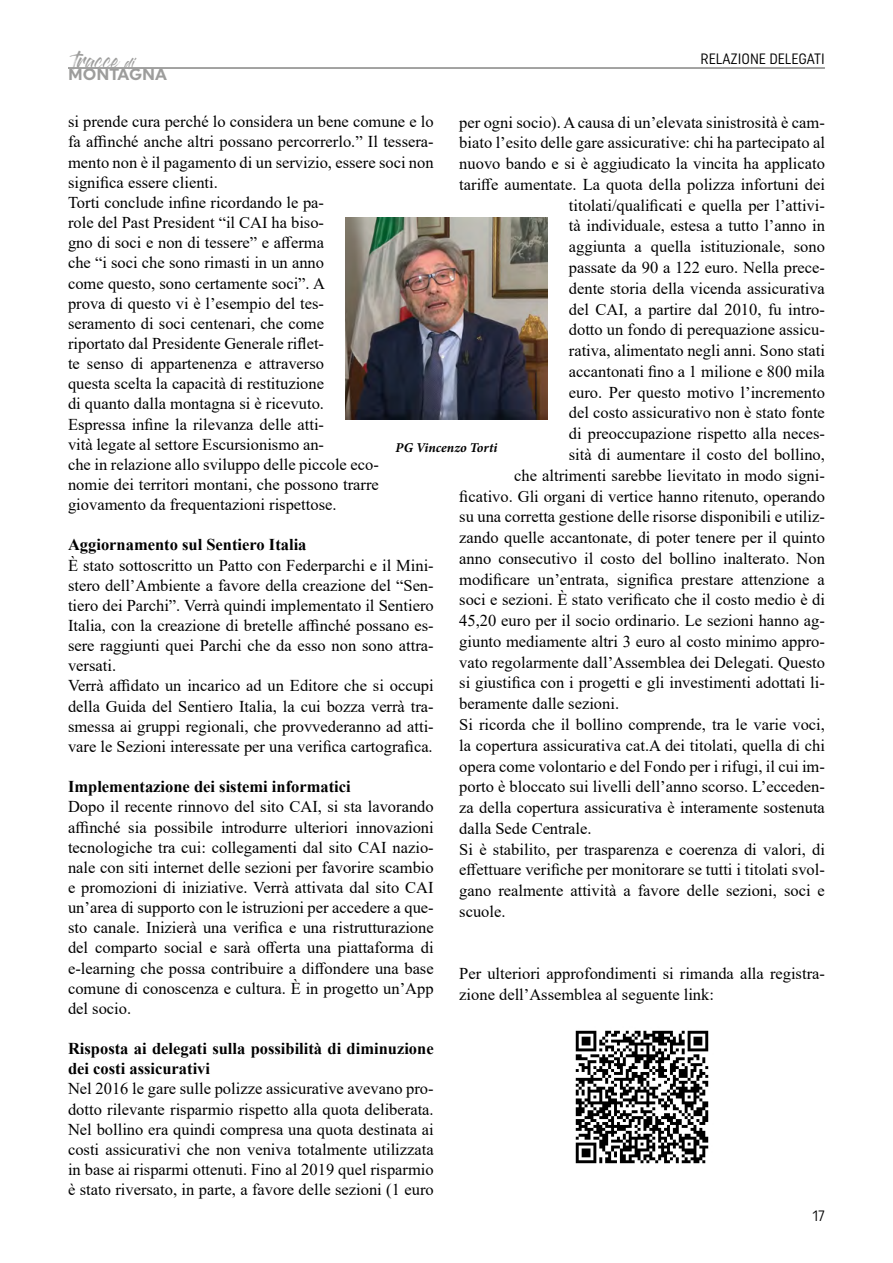
<style>
.page{position:relative;width:893px;height:1263px;background:#fff}
.page>*{position:absolute;margin:0;border:0;box-sizing:border-box;transform-origin:0 0}
.t1{font:16.5px/20.1px "Times New Roman";color:#000}
.t2{font:700 16.5px/20.1px "Times New Roman";color:#000}
.t3{font:700 16.5px "Uniform";color:#9d9d9c}
.t4{font:15px "Uniform Condensed";color:#000}
.t5{font:15px "Gloss And Bloom";color:#9d9d9c}
.t6{font:italic 700 13.5px "Minion Pro";color:#000}
.s1{font-size:10.5px}
</style>
<div class="page">
<hr style="left:68px;top:67px;width:757px;height:2px;background:#9d9d9c">
<img style="left:345px;top:218px;width:203px;height:202px">
<img style="left:575px;top:1030px;width:134px;height:134px">
<p class="t5" style="left:73px;top:54px;width:63px">tracce <span class="s1">di</span></p>
<p class="t4" style="left:700px;top:50px;width:126px">RELAZIONE DELEGATI</p>
<p class="t3" style="left:68px;top:64px;width:101px">MONTAGNA</p>
<p class="t1" style="left:68px;top:111px;width:367px">si prende cura perché lo considera un bene comune e lo fa affinché anche altri possano percorrerlo.” Il tessera&shy;mento non è il pagamento di un servizio, essere soci non significa essere clienti.<br>Torti conclude infine ricordando le pa-<br>role del Past President “il CAI ha biso-<br>gno di soci e non di tessere” e afferma<br>che “i soci che sono rimasti in un anno<br>come questo, sono certamente soci”. A<br>prova di questo vi è l’esempio del tes-<br>seramento di soci centenari, che come<br>riportato dal Presidente Generale riflet-<br>te senso di appartenenza e attraverso<br>questa scelta la capacità di restituzione<br>di quanto dalla montagna si è ricevuto.<br>Espressa infine la rilevanza delle atti-<br>vità legate al settore Escursionismo an-<br>che in relazione allo sviluppo delle piccole eco-<br>nomie dei territori montani, che possono trarre giovamento da frequentazioni rispettose.</p>
<p class="t2" style="left:68px;top:534px;width:240px">Aggiornamento sul Sentiero Italia</p>
<p class="t1" style="left:68px;top:554px;width:367px">È stato sottoscritto un Patto con Federparchi e il Mini&shy;stero dell’Ambiente a favore della creazione del “Sen&shy;tiero dei Parchi”. Verrà quindi implementato il Sentiero Italia, con la creazione di bretelle affinché possano es&shy;sere raggiunti quei Parchi che da esso non sono attra&shy;versati.<br>Verrà affidato un incarico ad un Editore che si occupi della Guida del Sentiero Italia, la cui bozza verrà tra&shy;smessa ai gruppi regionali, che provvederanno ad atti&shy;vare le Sezioni interessate per una verifica cartografica.</p>
<p class="t2" style="left:68px;top:776px;width:284px">Implementazione dei sistemi informatici</p>
<p class="t1" style="left:68px;top:796px;width:367px;text-align:justify">Dopo il recente rinnovo del sito CAI, si sta lavorando affinché sia possibile introdurre ulteriori innovazioni tecnologiche tra cui: collegamenti dal sito CAI nazio&shy;nale con siti internet delle sezioni per favorire scambio e promozioni di iniziative. Verrà attivata dal sito CAI un’area di supporto con le istruzioni per accedere a que&shy;sto canale. Inizierà una verifica e una ristrutturazione del comparto social e sarà offerta una piattaforma di e-learning che possa contribuire a diffondere una base comune di conoscenza e cultura. È in progetto un’App del socio.</p>
<p class="t2" style="left:68px;top:1038px;width:367px">Risposta ai delegati sulla possibilità di diminuzione dei costi assicurativi</p>
<p class="t1" style="left:68px;top:1078px;width:367px;text-align:justify">Nel 2016 le gare sulle polizze assicurative avevano pro&shy;dotto rilevante risparmio rispetto alla quota deliberata.<br>Nel bollino era quindi compresa una quota destinata ai costi assicurativi che non veniva totalmente utilizzata in base ai risparmi ottenuti. Fino al 2019 quel risparmio è stato riversato, in parte, a favore delle sezioni (1 euro</p>
<p class="t1" style="left:459px;top:111px;width:367px">per ogni socio). A causa di un’elevata sinistrosità è cam-</p>
<p class="t1" style="left:459px;top:132px;width:367px">biato l’esito delle gare assicurative: chi ha partecipato al</p>
<p class="t1" style="left:459px;top:153px;width:367px">nuovo bando e si è aggiudicato la vincita ha applicato</p>
<p class="t1" style="left:459px;top:174px;width:367px">tariffe aumentate. La quota della polizza infortuni dei</p>
<p class="t1" style="left:569px;top:195px;width:258px">titolati/qualificati e quella per l’attivi-</p>
<p class="t1" style="left:569px;top:215px;width:258px">tà individuale, estesa a tutto l’anno in</p>
<p class="t1" style="left:569px;top:236px;width:258px">aggiunta a quella istituzionale, sono</p>
<p class="t1" style="left:569px;top:257px;width:258px">passate da 90 a 122 euro. Nella prece-</p>
<p class="t1" style="left:569px;top:278px;width:258px">dente storia della vicenda assicurativa</p>
<p class="t1" style="left:569px;top:298px;width:258px">del CAI, a partire dal 2010, fu intro-</p>
<p class="t1" style="left:569px;top:319px;width:258px">dotto un fondo di perequazione assicu-</p>
<p class="t1" style="left:569px;top:340px;width:258px">rativa, alimentato negli anni. Sono stati</p>
<p class="t1" style="left:569px;top:361px;width:258px">accantonati fino a 1 milione e 800 mila</p>
<p class="t1" style="left:569px;top:381px;width:258px">euro. Per questo motivo l’incremento</p>
<p class="t1" style="left:569px;top:402px;width:258px">del costo assicurativo non è stato fonte</p>
<p class="t1" style="left:569px;top:423px;width:258px">di preoccupazione rispetto alla neces-</p>
<p class="t1" style="left:569px;top:444px;width:258px">sità di aumentare il costo del bollino,</p>
<p class="t1" style="left:514px;top:465px;width:312px">che altrimenti sarebbe lievitato in modo signi-</p>
<p class="t1" style="left:459px;top:485px;width:367px">ficativo. Gli organi di vertice hanno ritenuto, operando</p>
<p class="t1" style="left:459px;top:506px;width:367px">su una corretta gestione delle risorse disponibili e utiliz-</p>
<p class="t1" style="left:459px;top:527px;width:367px">zando quelle accantonate, di poter tenere per il quinto</p>
<p class="t1" style="left:459px;top:548px;width:367px">anno consecutivo il costo del bollino inalterato. Non</p>
<p class="t1" style="left:459px;top:568px;width:367px">modificare un’entrata, significa prestare attenzione a</p>
<p class="t1" style="left:459px;top:589px;width:367px">soci e sezioni. È stato verificato che il costo medio è di</p>
<p class="t1" style="left:459px;top:610px;width:367px">45,20 euro per il socio ordinario. Le sezioni hanno ag-</p>
<p class="t1" style="left:459px;top:631px;width:367px">giunto mediamente altri 3 euro al costo minimo appro-</p>
<p class="t1" style="left:459px;top:652px;width:367px">vato regolarmente dall’Assemblea dei Delegati. Questo</p>
<p class="t1" style="left:459px;top:672px;width:367px">si giustifica con i progetti e gli investimenti adottati li-</p>
<p class="t1" style="left:459px;top:693px;width:161px">beramente dalle sezioni.</p>
<p class="t1" style="left:459px;top:714px;width:367px">Si ricorda che il bollino comprende, tra le varie voci,</p>
<p class="t1" style="left:459px;top:735px;width:367px">la copertura assicurativa cat.A dei titolati, quella di chi</p>
<p class="t1" style="left:459px;top:755px;width:367px">opera come volontario e del Fondo per i rifugi, il cui im-</p>
<p class="t1" style="left:459px;top:776px;width:367px">porto è bloccato sui livelli dell’anno scorso. L’ecceden-</p>
<p class="t1" style="left:459px;top:797px;width:367px">za della copertura assicurativa è interamente sostenuta</p>
<p class="t1" style="left:459px;top:818px;width:134px">dalla Sede Centrale.</p>
<p class="t1" style="left:459px;top:838px;width:367px">Si è stabilito, per trasparenza e coerenza di valori, di</p>
<p class="t1" style="left:459px;top:859px;width:367px">effettuare verifiche per monitorare se tutti i titolati svol-</p>
<p class="t1" style="left:459px;top:880px;width:367px">gano realmente attività a favore delle sezioni, soci e</p>
<p class="t1" style="left:459px;top:901px;width:48px">scuole.</p>
<p class="t6" style="left:396px;top:438px;width:103px">PG Vincenzo Torti</p>
<p class="t1" style="left:459px;top:963px;width:367px;line-height:20.7px">Per ulteriori approfondimenti si rimanda alla registra&shy;zione dell’Assemblea al seguente link:</p>
<p class="t4" style="left:812px;top:1206px;width:14px">17</p>
</div>
